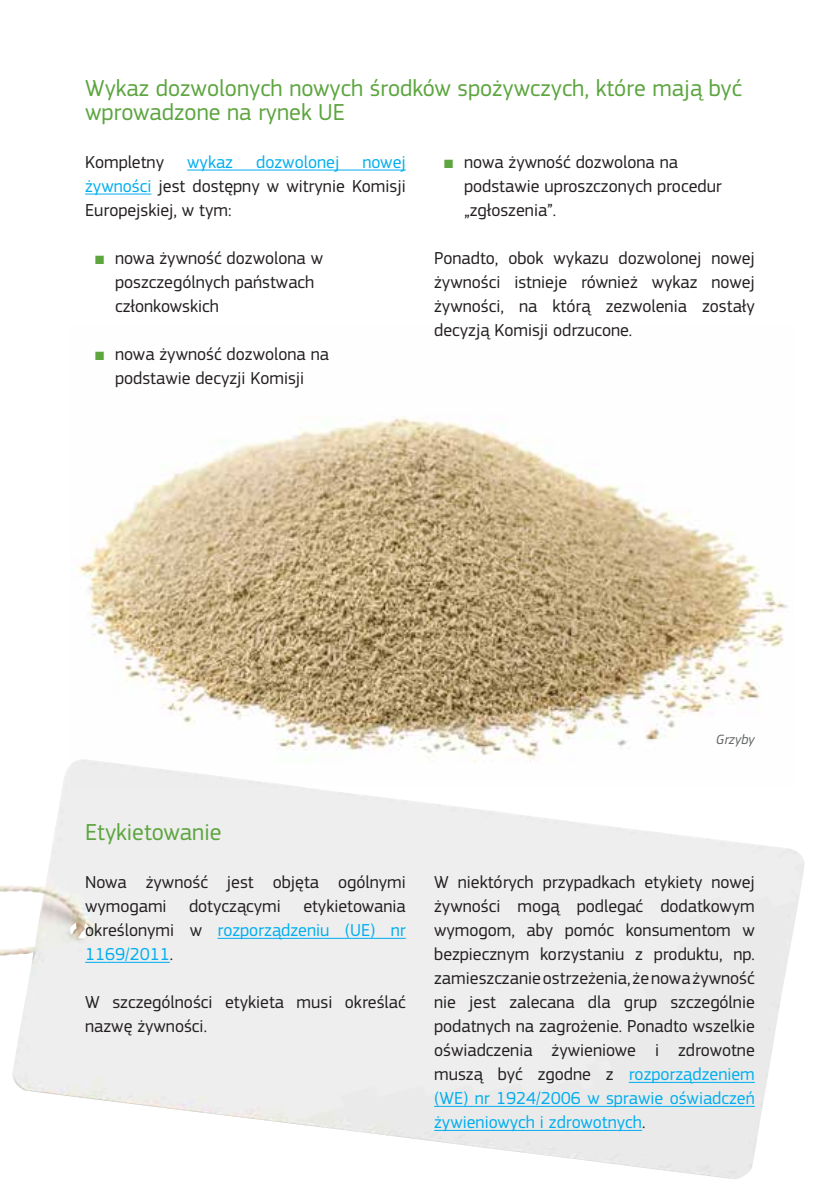
<style>
.page{position:relative;width:840px;height:1191px;background:#fff}
.page>*{position:absolute;margin:0;border:0;box-sizing:border-box;transform-origin:0 0}
.t1{font:24px/24px "EC Square Sans Pro";color:#5ca53f}
.t2{font:18px/24px "EC Square Sans Pro";color:#231f20;text-align:justify}
.t3{font:18px "EC Square Sans Pro";color:#00aeef}
.t4{font:italic 14px "EC Square Sans Pro";color:#636466}
.s1{color:#00aeef}
.s2{color:#5ca53f}
</style>
<div class="page">
<img style="left:0;top:765px;width:804px;height:414px">
<img style="left:71px;top:416px;width:722px;height:369px">
<hr style="left:839px;top:0;width:1px;height:193px;background:#5ca53f">
<hr style="left:217px;top:938px;width:188px;height:1px;background:#00aeef">
<hr style="left:85px;top:962px;width:85px;height:1px;background:#00aeef">
<hr style="left:628px;top:1082px;width:126px;height:1px;background:#00aeef">
<hr style="left:434px;top:1106px;width:320px;height:1px;background:#00aeef">
<hr style="left:434px;top:1130px;width:207px;height:1px;background:#00aeef">
<hr style="left:187px;top:170px;width:218px;height:1px;background:#00aeef">
<hr style="left:85px;top:194px;width:66px;height:1px;background:#00aeef">
<h1 class="t1" style="left:85px;top:76px;width:658px">Wykaz dozwolonych nowych środków spożywczych, które mają być wprowadzone na rynek UE</h1>
<p class="t2" style="left:85px;top:150px;width:80px">Kompletny</p>
<p class="t3" style="left:187px;top:152px;width:47px">wykaz</p>
<p class="t3" style="left:256px;top:152px;width:84px">dozwolonej</p>
<p class="t2" style="left:85px;top:150px;width:322px;text-indent:277px"><span class="s1">nowej żywności</span> jest dostępny w witrynie Komisji Europejskiej, w tym:</p>
<p class="t2" style="left:115px;top:246px;width:209px;text-align:left;text-indent:-20px"><span class="s2">■</span> nowa żywność dozwolona w poszczególnych państwach członkowskich</p>
<p class="t2" style="left:95px;top:342px;width:235px;text-align:center"><span class="s2">■</span> nowa żywność dozwolona na podstawie decyzji Komisji</p>
<p class="t2" style="left:464px;top:150px;width:259px;text-align:left;text-indent:-20px"><span class="s2">■</span> nowa żywność dozwolona na podstawie uproszczonych procedur „zgłoszenia”.</p>
<p class="t2" style="left:434px;top:246px;width:322px">Ponadto, obok wykazu dozwolonej nowej żywności istnieje również wykaz nowej żywności, na którą zezwolenia zostały decyzją Komisji odrzucone.</p>
<p class="t4" style="left:715px;top:731px;width:40px">Grzyby</p>
<h1 class="t1" style="left:85px;top:820px;width:138px">Etykietowanie</h1>
<p class="t2" style="left:85px;top:870px;width:322px">Nowa żywność jest objęta ogólnymi wymogami dotyczącymi etykietowania określonymi w <span class="s1">rozporządzeniu (UE) nr 1169/2011</span>.</p>
<p class="t2" style="left:85px;top:990px;width:322px">W szczególności etykieta musi określać nazwę żywności.</p>
<p class="t2" style="left:434px;top:870px;width:322px">W niektórych przypadkach etykiety nowej żywności mogą podlegać dodatkowym wymogom, aby pomóc konsumentom w bezpiecznym korzystaniu z produktu, np. zamieszczanie ostrzeżenia, że nowa żywność nie jest zalecana dla grup szczególnie podatnych na zagrożenie. Ponadto wszelkie oświadczenia żywieniowe i zdrowotne muszą być zgodne z <span class="s1">rozporządzeniem (WE) nr 1924/2006 w sprawie oświadczeń żywieniowych i zdrowotnych</span>.</p>
</div>
